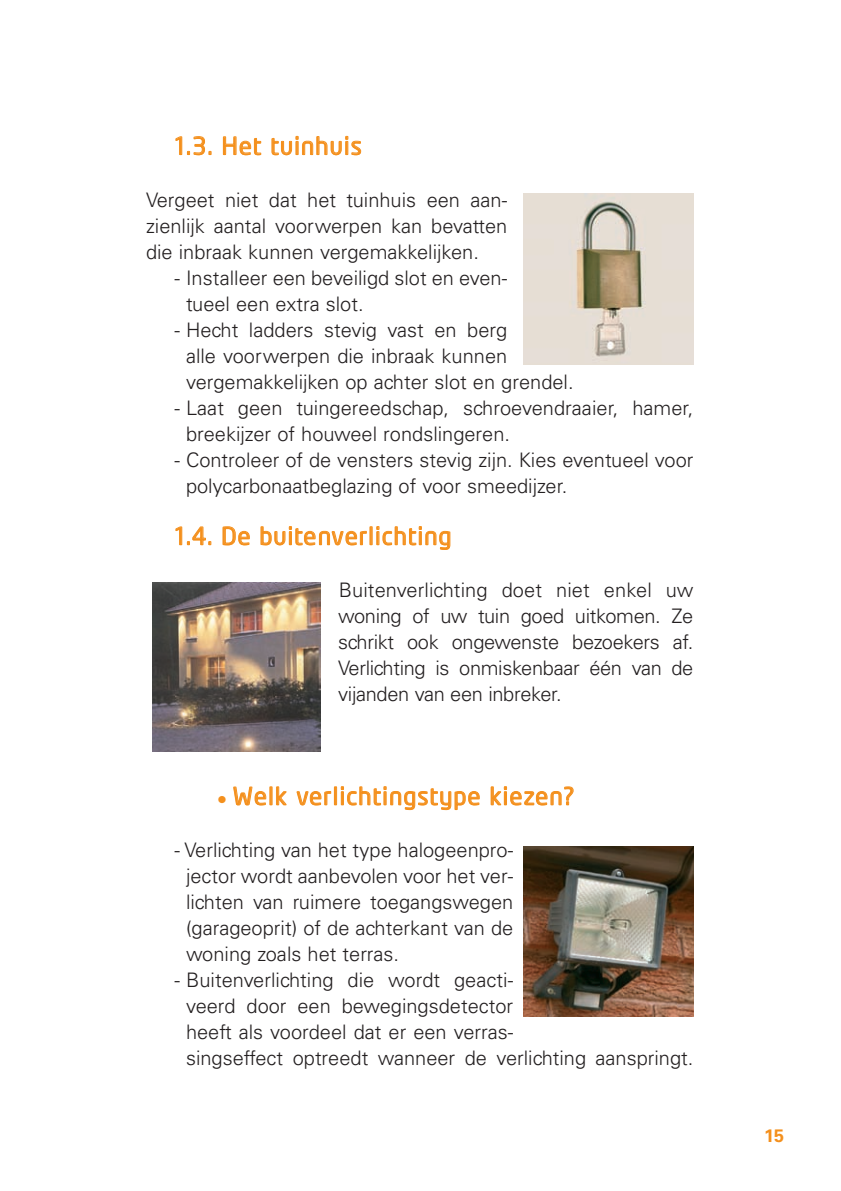
<style>
.page{position:relative;width:841px;height:1191px;background:#fff}
.page>*{position:absolute;margin:0;border:0;box-sizing:border-box;transform-origin:0 0}
.t1{font:24px "Neo Tech";letter-spacing:.04em;color:#f4901d}
.t2{font:300 20px/26px "Univers";color:#231f20}
.t3{font:700 18px "Univers";color:#f4901d}
</style>
<div class="page">
<svg style="left:152px;top:193px;width:542px;height:824px"></svg>
<p class="t1" style="left:175px;top:136px;width:189px">1.3. Het tuinhuis</p>
<p class="t2" style="left:146px;top:189px;width:363px;text-align:justify">Vergeet niet dat het tuinhuis een aan&shy;zienlijk aantal voorwerpen kan bevatten die inbraak kunnen vergemakkelijken.</p>
<p class="t2" style="left:186px;top:267px;width:323px;text-indent:-12px">- Installeer een beveiligd slot en even&shy;tueel een extra slot.</p>
<p class="t2" style="left:186px;top:319px;width:389px;text-indent:-12px">- Hecht ladders stevig vast en berg<br>alle voorwerpen die inbraak kunnen vergemakkelijken op achter slot en grendel.</p>
<p class="t2" style="left:186px;top:397px;width:509px;text-indent:-12px">- Laat geen tuingereedschap, schroevendraaier, hamer, breekijzer of houweel rondslingeren.</p>
<p class="t2" style="left:186px;top:449px;width:509px;text-indent:-12px">- Controleer of de vensters stevig zijn. Kies eventueel voor polycarbonaatbeglazing of voor smeedijzer.</p>
<p class="t1" style="left:175px;top:526px;width:278px">1.4. De buitenverlichting</p>
<p class="t2" style="left:338px;top:579px;width:357px;text-align:justify">Buitenverlichting doet niet enkel uw woning of uw tuin goed uitkomen. Ze schrikt ook ongewenste bezoekers af.<br>Verlichting is onmiskenbaar één van de vijanden van een inbreker.</p>
<p class="t1" style="left:218px;top:786px;width:358px">● Welk verlichtingstype kiezen?</p>
<p class="t2" style="left:186px;top:839px;width:329px;text-align:justify;text-indent:-12px">- Verlichting van het type halogeenpro&shy;jector wordt aanbevolen voor het ver&shy;lichten van ruimere toegangswegen (garageoprit) of de achterkant van de woning zoals het terras.</p>
<p class="t2" style="left:186px;top:969px;width:509px;text-indent:-12px">- Buitenverlichting die wordt geacti-<br>veerd door een bewegingsdetector<br>heeft als voordeel dat er een verras-<br>singseffect optreedt wanneer de verlichting aanspringt.</p>
<p class="t3" style="left:764px;top:1129px;width:22px">15</p>
</div>
